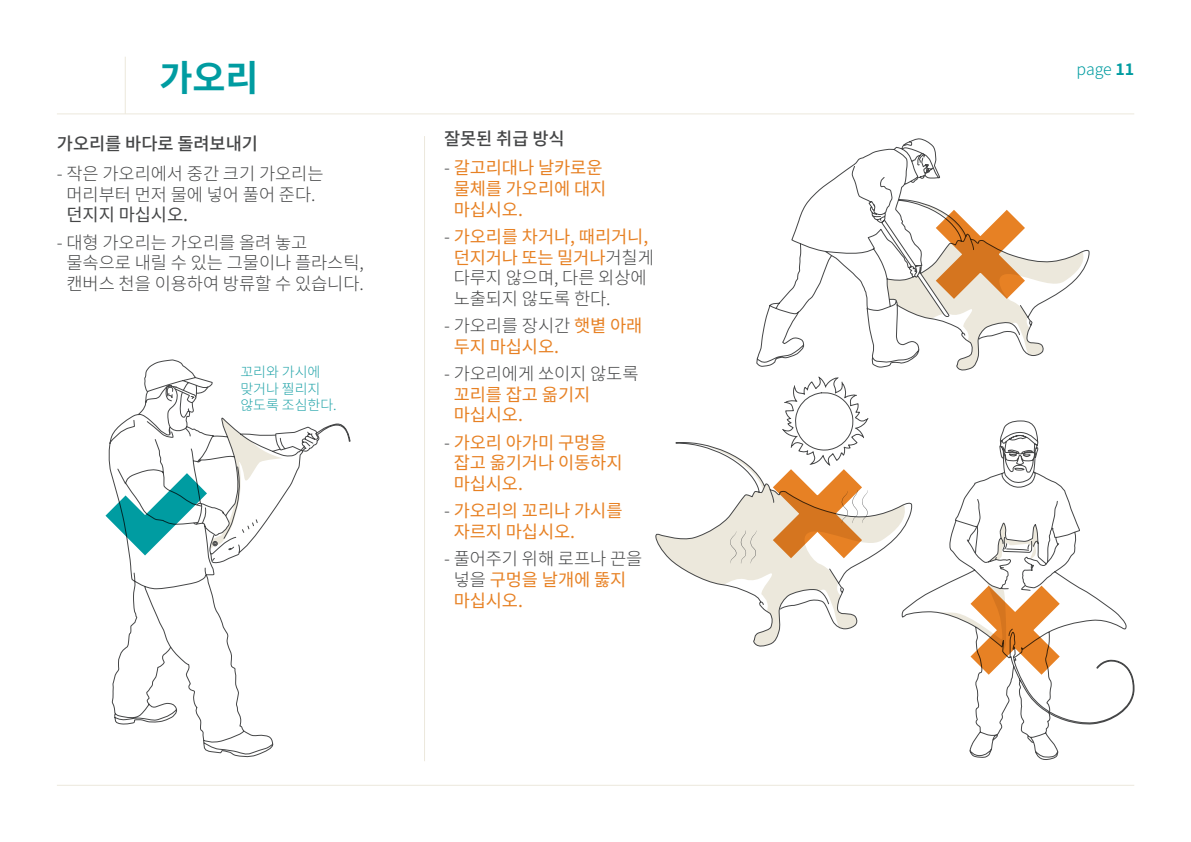
<style>
.page{position:relative;width:1191px;height:842px;background:#fff}
.page>*{position:absolute;margin:0;border:0;box-sizing:border-box;transform-origin:0 0}
._1_header{font:700 36px "Source Han Sans TC";color:#009ca1}
.body_text{font:300 17.6px/20.6px "Source Han Sans TC";letter-spacing:-.005em;color:#454647}
.body_text-2{font:17.6px/20.6px "Source Han Sans TC";letter-spacing:-.005em;color:#e78124}
.body_header{font:500 17.6px "Source Han Sans TC";letter-spacing:-.005em;color:#454647}
._1_header-2{font:300 16px "Source Han Sans TC";color:#009ca1}
.t1{font:300 14px/16.6px "Source Han Sans TC";letter-spacing:-.005em;color:#22a4a9}
.s1{font-weight:700}
.s2{font-weight:400}
.s3{font-weight:300;color:#454647}
.s4{font-weight:400;color:#e78124}
</style>
<div class="page">
<hr style="left:57px;top:113px;width:1077px;height:1px;background:#ece8dc">
<hr style="left:424px;top:136px;width:1px;height:625px;background:#ece8dc">
<hr style="left:57px;top:785px;width:1077px;height:1px;background:#ece8dc">
<hr style="left:125px;top:57px;width:1px;height:57px;background:#ece8dc">
<svg style="left:111px;top:360px;width:240px;height:398px"></svg>
<svg style="left:172px;top:386px;width:25px;height:17px"></svg>
<svg style="left:105px;top:418px;width:214px;height:139px"></svg>
<svg style="left:913px;top:420px;width:221px;height:340px"></svg>
<svg style="left:756px;top:138px;width:334px;height:230px"></svg>
<svg style="left:655px;top:442px;width:258px;height:205px"></svg>
<svg style="left:887px;top:201px;width:199px;height:170px"></svg>
<svg style="left:702px;top:376px;width:167px;height:187px"></svg>
<svg style="left:939px;top:582px;width:122px;height:95px"></svg>
<p class="_1_header" style="left:159px;top:58px;width:101px">가오리</p>
<p class="_1_header-2" style="left:1076px;top:60px;width:59px">page <span class="s1">11</span></p>
<p class="body_header" style="left:57px;top:134px;width:203px">가오리를 바다로 돌려보내기</p>
<p class="body_text" style="left:66px;top:164px;width:258px;text-indent:-10px">- 작은 가오리에서 중간 크기 가오리는 머리부터 먼저 물에 넣어 풀어 준다. <span class="s2">던지지 마십시오.</span></p>
<p class="body_text" style="left:66px;top:232px;width:299px;text-indent:-10px">- 대형 가오리는 가오리를 올려 놓고 물속으로 내릴 수 있는 그물이나 플라스틱, 캔버스 천을 이용하여 방류할 수 있습니다.</p>
<p class="t1" style="left:240px;top:364px;width:98px">꼬리와 가시에 맞거나 찔리지 않도록 조심한다.</p>
<p class="body_header" style="left:444px;top:128px;width:122px">잘못된 취급 방식</p>
<p class="body_text-2" style="left:453px;top:158px;width:154px;text-indent:-10px"><span class="s3">-</span> 갈고리대나 날카로운 물체를 가오리에 대지 마십시오.</p>
<p class="body_text" style="left:453px;top:227px;width:202px;text-indent:-10px">- <span class="s4">가오리를 차거나, 때리거니, 던지거나 또는 밀거나</span>거칠게 다루지 않으며, 다른 외상에 노출되지 않도록 한다.</p>
<p class="body_text-2" style="left:453px;top:316px;width:190px;text-indent:-10px"><span class="s3">- 가오리를 장시간</span> 햇볕 아래 두지 마십시오.</p>
<p class="body_text-2" style="left:453px;top:364px;width:186px;text-indent:-10px"><span class="s3">- 가오리에게 쏘이지 않도록 </span>꼬리를 잡고 옮기지 마십시오.</p>
<p class="body_text-2" style="left:453px;top:432px;width:170px;text-indent:-10px"><span class="s3">-</span> 가오리 아가미 구멍을 잡고 옮기거나 이동하지 마십시오.</p>
<p class="body_text-2" style="left:453px;top:501px;width:170px;text-indent:-10px"><span class="s3">-</span> 가오리의 꼬리나 가시를 자르지 마십시오.</p>
<p class="body_text" style="left:453px;top:549px;width:190px;text-indent:-10px">- 풀어주기 위해 로프나 끈을 넣을 <span class="s4">구멍을 날개에 뚫지 마십시오.</span></p>
</div>
